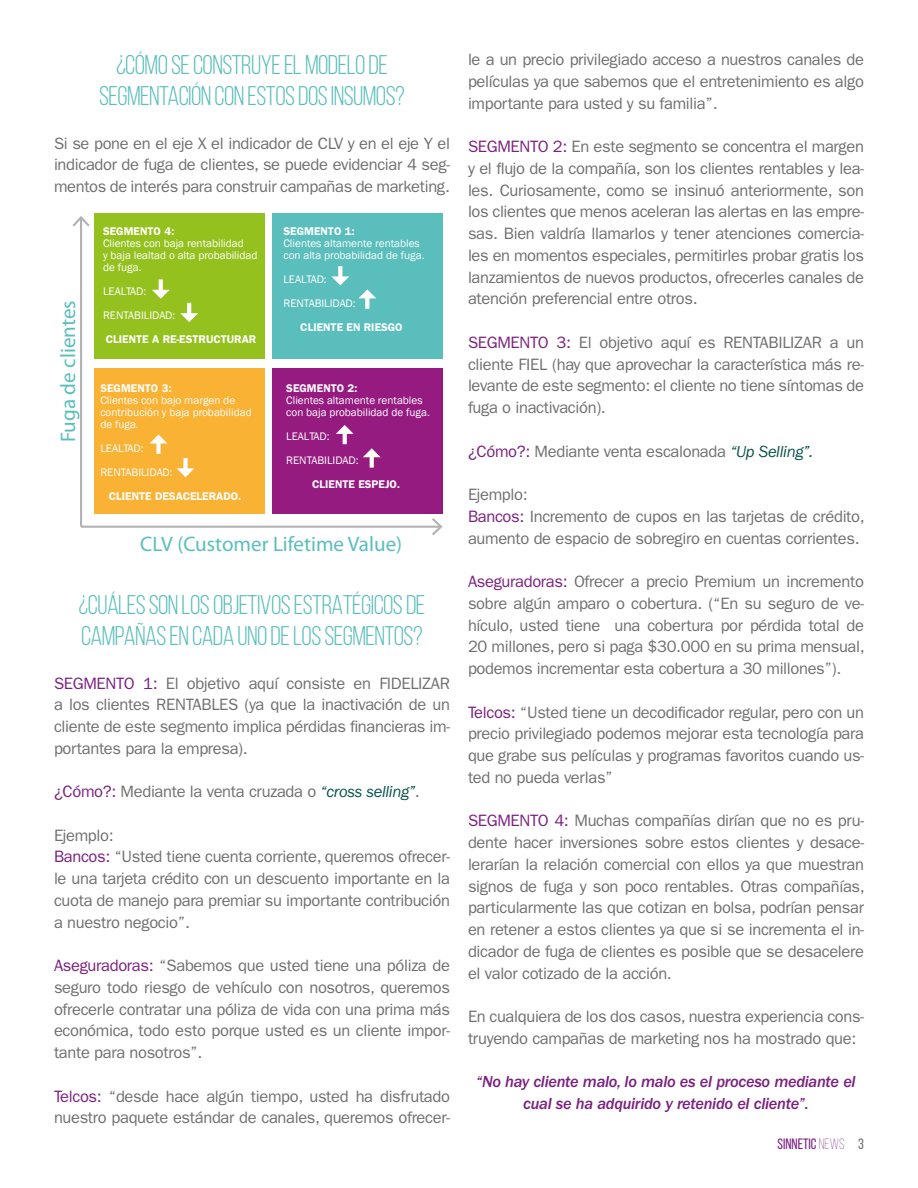
<style>
.page{position:relative;width:918px;height:1188px;background:#fff}
.page>*{position:absolute;margin:0;border:0;box-sizing:border-box;transform-origin:0 0}
.t1{font:27px/30.8px "Bebas Neue";letter-spacing:-.02em;color:#5abebc;text-align:center}
.t2{font:21px "Myriad Pro";color:#5abebc}
.t3{font:16.5px/21.8px "ITC Franklin Gothic Std";letter-spacing:-.02em;color:#706f6f;text-align:justify}
.t4{font:16.5px/21.8px "ITC Franklin Gothic Std Med It";letter-spacing:-.02em;color:#7b2080;text-align:center}
.t5{font:15px "Bebas Neue";color:#7b2080}
.t6{font:11.25px/12px "Franklin Gothic";color:#fff}
.t7{font:600 11.25px "ITC Franklin Gothic Std";color:#fff}
.s1{color:#7b2080}
.s2{font-style:italic;color:#06524d}
.s3{font-weight:300}
.s4{color:#706f6f}
</style>
<div class="page">
<div style="left:272px;top:213px;width:171px;height:145px;background:#5abebc"></div>
<div style="left:94px;top:213px;width:171px;height:145px;background:#95c11f"></div>
<div style="left:272px;top:368px;width:171px;height:145px;background:#951b81"></div>
<div style="left:94px;top:368px;width:171px;height:145px;background:#f9b234"></div>
<hr style="left:80px;top:218px;width:2px;height:309px;background:#b3b2b2">
<svg style="left:72px;top:216px;width:18px;height:11px"></svg>
<svg style="left:159px;top:279px;width:4px;height:11px"></svg>
<svg style="left:152px;top:290px;width:18px;height:9px"></svg>
<svg style="left:187px;top:303px;width:4px;height:10px"></svg>
<svg style="left:180px;top:313px;width:18px;height:9px"></svg>
<div style="left:156px;top:442px;width:5px;height:12px;background:#fff"></div>
<svg style="left:150px;top:435px;width:17px;height:9px"></svg>
<div style="left:183px;top:458px;width:5px;height:12px;background:#fff"></div>
<svg style="left:177px;top:468px;width:17px;height:9px"></svg>
<svg style="left:343px;top:434px;width:4px;height:10px"></svg>
<svg style="left:336px;top:425px;width:18px;height:9px"></svg>
<svg style="left:370px;top:457px;width:4px;height:11px"></svg>
<svg style="left:363px;top:448px;width:18px;height:9px"></svg>
<svg style="left:338px;top:266px;width:4px;height:10px"></svg>
<svg style="left:331px;top:276px;width:18px;height:9px"></svg>
<svg style="left:365px;top:298px;width:4px;height:11px"></svg>
<svg style="left:359px;top:289px;width:17px;height:9px"></svg>
<hr style="left:81px;top:526px;width:359px;height:2px;background:#b3b2b2">
<svg style="left:432px;top:518px;width:11px;height:17px"></svg>
<h1 class="t1" style="left:99px;top:49px;width:307px">¿CÓMO SE CONSTRUYE EL MODELO DE<br>SEGMENTACIÓN CON ESTOS DOS INSUMOS?</h1>
<p class="t3" style="left:54px;top:132px;width:398px">Si se pone en el eje X el indicador de CLV y en el eje Y el indicador de fuga de clientes, se puede evidenciar 4 seg&shy;mentos de interés para construir campañas de marketing.</p>
<p class="t2" style="left:55px;top:442px;width:143px;rotate:-90deg">Fuga de clientes</p>
<p class="t7" style="left:103px;top:224px;width:73px">SEGMENTO 4:</p>
<p class="t6" style="left:103px;top:237px;width:156px">Clientes con baja rentabilidad<br>y baja lealtad o alta probabilidad de fuga.</p>
<p class="t6" style="left:103px;top:279px;width:74px;line-height:24.2px">LEALTAD:<br>RENTABILIDAD:</p>
<p class="t7" style="left:106px;top:333px;width:152px">CLIENTE A RE-ESTRUCTURAR</p>
<p class="t7" style="left:100px;top:381px;width:73px">SEGMENTO 3:</p>
<p class="t6" style="left:100px;top:394px;width:153px">Clientes con bajo margen de contribución y baja probabilidad de fuga.</p>
<p class="t6" style="left:100px;top:436px;width:74px;line-height:24.2px">LEALTAD:<br>RENTABILIDAD:</p>
<p class="t7" style="left:109px;top:489px;width:134px">CLIENTE DESACELERADO.</p>
<p class="t7" style="left:283px;top:224px;width:73px">SEGMENTO 1:</p>
<p class="t6" style="left:283px;top:237px;width:143px">Clientes altamente rentables con alta probabilidad de fuga.</p>
<p class="t6" style="left:283px;top:267px;width:74px;line-height:24.2px">LEALTAD:<br>RENTABILIDAD:</p>
<p class="t7" style="left:300px;top:321px;width:104px">CLIENTE EN RIESGO</p>
<p class="t7" style="left:286px;top:381px;width:73px">SEGMENTO 2:</p>
<p class="t6" style="left:286px;top:394px;width:145px">Clientes altamente rentables con baja probabilidad de fuga.</p>
<p class="t6" style="left:286px;top:424px;width:74px;line-height:24.2px">LEALTAD:<br>RENTABILIDAD:</p>
<p class="t7" style="left:312px;top:477px;width:90px">CLIENTE ESPEJO.</p>
<p class="t2" style="left:140px;top:531px;width:263px">CLV (Customer Lifetime Value)</p>
<h1 class="t1" style="left:79px;top:589px;width:348px;text-align:left">¿CUÁLES SON LOS OBJETIVOS ESTRATÉGICOS DE<br>CAMPAÑAS EN CADA UNO DE LOS SEGMENTOS?</h1>
<p class="t3" style="left:54px;top:672px;width:398px"><span class="s1">SEGMENTO 1:</span> El objetivo aquí consiste en FIDELIZAR a los clientes RENTABLES (ya que la inactivación de un cliente de este segmento implica pérdidas financieras im&shy;portantes para la empresa).</p>
<p class="t3" style="left:54px;top:781px;width:367px"><span class="s1">¿Cómo?:</span> Mediante la venta cruzada o <span class="s2">“cross selling”</span>.</p>
<p class="t3" style="left:54px;top:824px;width:398px;text-align:left">Ejemplo:<br><span class="s1">Bancos:</span> “Usted tiene cuenta corriente, queremos ofrecer&shy;le una tarjeta crédito con un descuento importante en la cuota de manejo para premiar su importante contribución a nuestro negocio”.</p>
<p class="t3" style="left:54px;top:955px;width:398px"><span class="s1">Aseguradoras:</span> “Sabemos que usted tiene una póliza de seguro todo riesgo de vehículo con nosotros, queremos ofrecerle contratar una póliza de vida con una prima más económica, todo esto porque usted es un cliente impor&shy;tante para nosotros”.</p>
<p class="t3" style="left:54px;top:1085px;width:398px"><span class="s1">Telcos:</span> “desde hace algún tiempo, usted ha disfrutado nuestro paquete estándar de canales, queremos ofrecer-</p>
<p class="t3" style="left:468px;top:49px;width:397px">le a un precio privilegiado acceso a nuestros canales de películas ya que sabemos que el entretenimiento es algo importante para usted y su familia”.</p>
<p class="t3" style="left:468px;top:136px;width:398px"><span class="s1">SEGMENTO 2:</span> En este segmento se concentra el margen y el flujo de la compañía, son los clientes rentables y lea&shy;les. Curiosamente, como se insinuó anteriormente, son los clientes que menos aceleran las alertas en las empre&shy;sas. Bien valdría llamarlos y tener atenciones comercia&shy;les en momentos especiales, permitirles probar gratis los lanzamientos de nuevos productos, ofrecerles canales de atención preferencial entre otros.</p>
<p class="t3" style="left:468px;top:332px;width:398px"><span class="s1">SEGMENTO 3:</span> El objetivo aquí es RENTABILIZAR a un cliente FIEL (hay que aprovechar la característica más re&shy;levante de este segmento: el cliente no tiene síntomas de fuga o inactivación).</p>
<p class="t3" style="left:468px;top:440px;width:347px"><span class="s1">¿Cómo?:</span> Mediante venta escalonada <span class="s2">“Up Selling”.</span></p>
<p class="t3" style="left:468px;top:484px;width:398px;text-align:left">Ejemplo:<br><span class="s1">Bancos:</span> Incremento de cupos en las tarjetas de crédito, aumento de espacio de sobregiro en cuentas corrientes.</p>
<p class="t3" style="left:468px;top:571px;width:398px"><span class="s1">Aseguradoras:</span> Ofrecer a precio Premium un incremento sobre algún amparo o cobertura. (“En su seguro de ve&shy;hículo, usted tiene una cobertura por pérdida total de 20 millones, pero si paga $30.000 en su prima mensual, podemos incrementar esta cobertura a 30 millones”).</p>
<p class="t3" style="left:468px;top:701px;width:398px"><span class="s1">Telcos:</span> “Usted tiene un decodificador regular, pero con un precio privilegiado podemos mejorar esta tecnología para que grabe sus películas y programas favoritos cuando us&shy;ted no pueda verlas”</p>
<p class="t3" style="left:468px;top:810px;width:398px"><span class="s1">SEGMENTO 4:</span> Muchas compañías dirían que no es pru&shy;dente hacer inversiones sobre estos clientes y desace&shy;lerarían la relación comercial con ellos ya que muestran signos de fuga y son poco rentables. Otras compañías, particularmente las que cotizan en bolsa, podrían pensar en retener a estos clientes ya que si se incrementa el in&shy;dicador de fuga de clientes es posible que se desacelere el valor cotizado de la acción.</p>
<p class="t3" style="left:468px;top:1006px;width:397px">En cualquiera de los dos casos, nuestra experiencia cons&shy;truyendo campañas de marketing nos ha mostrado que:</p>
<p class="t4" style="left:476px;top:1071px;width:381px">“No hay cliente malo, lo malo es el proceso mediante el cual se ha adquirido y retenido el cliente”.</p>
<p class="t5" style="left:778px;top:1136px;width:88px">SINNETIC <span class="s3">NEWS</span> <span class="s4">3</span></p>
</div>
